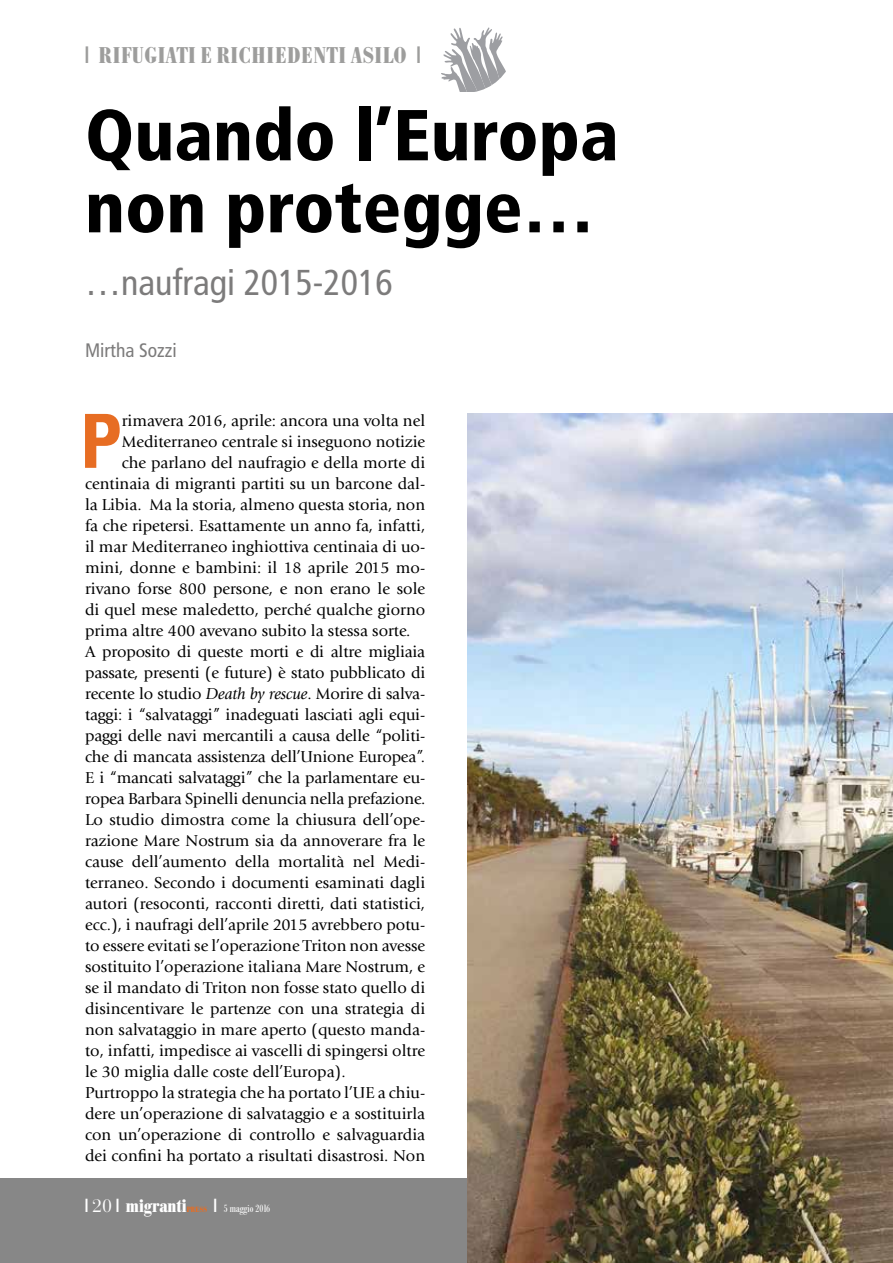
<style>
.page{position:relative;width:893px;height:1263px;background:#fff}
.page>*{position:absolute;margin:0;border:0;box-sizing:border-box;transform-origin:0 0}
.t1{font:700 condensed 74.7px "Univers";color:#e76d23}
.t2{font:900 condensed 72px/72px "Frutiger";color:#000}
.t3{font:condensed 36px "Frutiger";color:#7c7b7b}
.t4{font:700 condensed 22.5px "Bodoni BE";letter-spacing:.04em;color:#9d9d9c}
.t5{font:condensed 19.5px "Frutiger";color:#7c7b7b}
.t6{font:700 condensed 18px "Bodoni BE";color:#fff}
.t7{font:16.5px "Giovanni";color:#000}
.t8{font:condensed 10.5px "Bodoni BE";color:#fff}
.t9{font:700 condensed 7.5px "Bodoni BE";letter-spacing:.04em;color:#e76d23}
.s1{font-family:"False Positive BRK";font-weight:400;font-stretch:normal}
.s2{font-style:italic}
.s3{font-family:"Bauer Bodoni Std";font-weight:400;font-stretch:normal}
.s4{font-family:"False Positive BRK";font-stretch:normal;font-size:18px}
</style>
<div class="page">
<div style="left:0;top:1178px;width:893px;height:85px;background:#878787"></div>
<svg style="left:441px;top:27px;width:65px;height:65px"></svg>
<img style="left:468px;top:414px;width:425px;height:849px">
<h3 class="t4" style="left:85px;top:43px;width:337px"><span class="s1">1</span> RIFUGIATI E RICHIEDENTI ASILO <span class="s1">1</span></h3>
<h2 class="t2" style="left:85px;top:99px;width:535px">Quando l’Europa non protegge…</h2>
<h3 class="t3" style="left:85px;top:262px;width:309px">…naufragi 2015-2016</h3>
<p class="t5" style="left:85px;top:339px;width:93px">Mirtha Sozzi</p>
<h1 class="t1" style="left:80px;top:395px;width:43px">P</h1>
<p class="t7" style="left:122px;top:411px;width:305px">rimavera 2016, aprile: ancora una volta nel</p>
<p class="t7" style="left:122px;top:432px;width:305px">Mediterraneo centrale si inseguono notizie</p>
<p class="t7" style="left:122px;top:453px;width:305px">che parlano del naufragio e della morte di</p>
<p class="t7" style="left:85px;top:474px;width:342px">centinaia di migranti partiti su un barcone dal-</p>
<p class="t7" style="left:85px;top:495px;width:342px">la Libia. Ma la storia, almeno questa storia, non</p>
<p class="t7" style="left:85px;top:516px;width:342px">fa che ripetersi. Esattamente un anno fa, infatti,</p>
<p class="t7" style="left:85px;top:537px;width:342px">il mar Mediterraneo inghiottiva centinaia di uo-</p>
<p class="t7" style="left:85px;top:558px;width:342px">mini, donne e bambini: il 18 aprile 2015 mo-</p>
<p class="t7" style="left:85px;top:579px;width:342px">rivano forse 800 persone, e non erano le sole</p>
<p class="t7" style="left:85px;top:600px;width:342px">di quel mese maledetto, perché qualche giorno</p>
<p class="t7" style="left:85px;top:621px;width:327px">prima altre 400 avevano subito la stessa sorte.</p>
<p class="t7" style="left:85px;top:642px;width:342px">A proposito di queste morti e di altre migliaia</p>
<p class="t7" style="left:85px;top:663px;width:342px">passate, presenti (e future) è stato pubblicato di</p>
<p class="t7" style="left:85px;top:684px;width:342px">recente lo studio <span class="s2">Death by rescue</span>. Morire di salva-</p>
<p class="t7" style="left:85px;top:705px;width:342px">taggi: i “salvataggi” inadeguati lasciati agli equi-</p>
<p class="t7" style="left:85px;top:726px;width:342px">paggi delle navi mercantili a causa delle “politi-</p>
<p class="t7" style="left:85px;top:747px;width:342px">che di mancata assistenza dell’Unione Europea”.</p>
<p class="t7" style="left:85px;top:768px;width:342px">E i “mancati salvataggi” che la parlamentare eu-</p>
<p class="t7" style="left:85px;top:789px;width:342px">ropea Barbara Spinelli denuncia nella prefazione.</p>
<p class="t7" style="left:85px;top:810px;width:342px">Lo studio dimostra come la chiusura dell’ope-</p>
<p class="t7" style="left:85px;top:831px;width:342px">razione Mare Nostrum sia da annoverare fra le</p>
<p class="t7" style="left:85px;top:852px;width:342px">cause dell’aumento della mortalità nel Medi-</p>
<p class="t7" style="left:85px;top:873px;width:342px">terraneo. Secondo i documenti esaminati dagli</p>
<p class="t7" style="left:85px;top:894px;width:342px">autori (resoconti, racconti diretti, dati statistici,</p>
<p class="t7" style="left:85px;top:915px;width:342px">ecc.), i naufragi dell’aprile 2015 avrebbero potu-</p>
<p class="t7" style="left:85px;top:936px;width:342px">to essere evitati se l’operazione Triton non avesse</p>
<p class="t7" style="left:85px;top:957px;width:342px">sostituito l’operazione italiana Mare Nostrum, e</p>
<p class="t7" style="left:85px;top:978px;width:342px">se il mandato di Triton non fosse stato quello di</p>
<p class="t7" style="left:85px;top:999px;width:342px">disincentivare le partenze con una strategia di</p>
<p class="t7" style="left:85px;top:1020px;width:342px">non salvataggio in mare aperto (questo manda-</p>
<p class="t7" style="left:85px;top:1041px;width:342px">to, infatti, impedisce ai vascelli di spingersi oltre</p>
<p class="t7" style="left:85px;top:1062px;width:262px">le 30 miglia dalle coste dell’Europa).</p>
<p class="t7" style="left:85px;top:1083px;width:342px">Purtroppo la strategia che ha portato l’UE a chiu-</p>
<p class="t7" style="left:85px;top:1104px;width:342px">dere un’operazione di salvataggio e a sostituirla</p>
<p class="t7" style="left:85px;top:1125px;width:342px">con un’operazione di controllo e salvaguardia</p>
<p class="t7" style="left:85px;top:1146px;width:342px">dei confini ha portato a risultati disastrosi. Non</p>
<p class="t6" style="left:85px;top:1196px;width:103px"><span class="s1">1</span> <span class="s3">20</span> <span class="s1">1</span> migranti</p>
<p class="t9" style="left:187px;top:1205px;width:22px">PRESS</p>
<p class="t8" style="left:214px;top:1203px;width:58px"><span class="s4">1</span> 5 maggio 2016</p>
</div>
